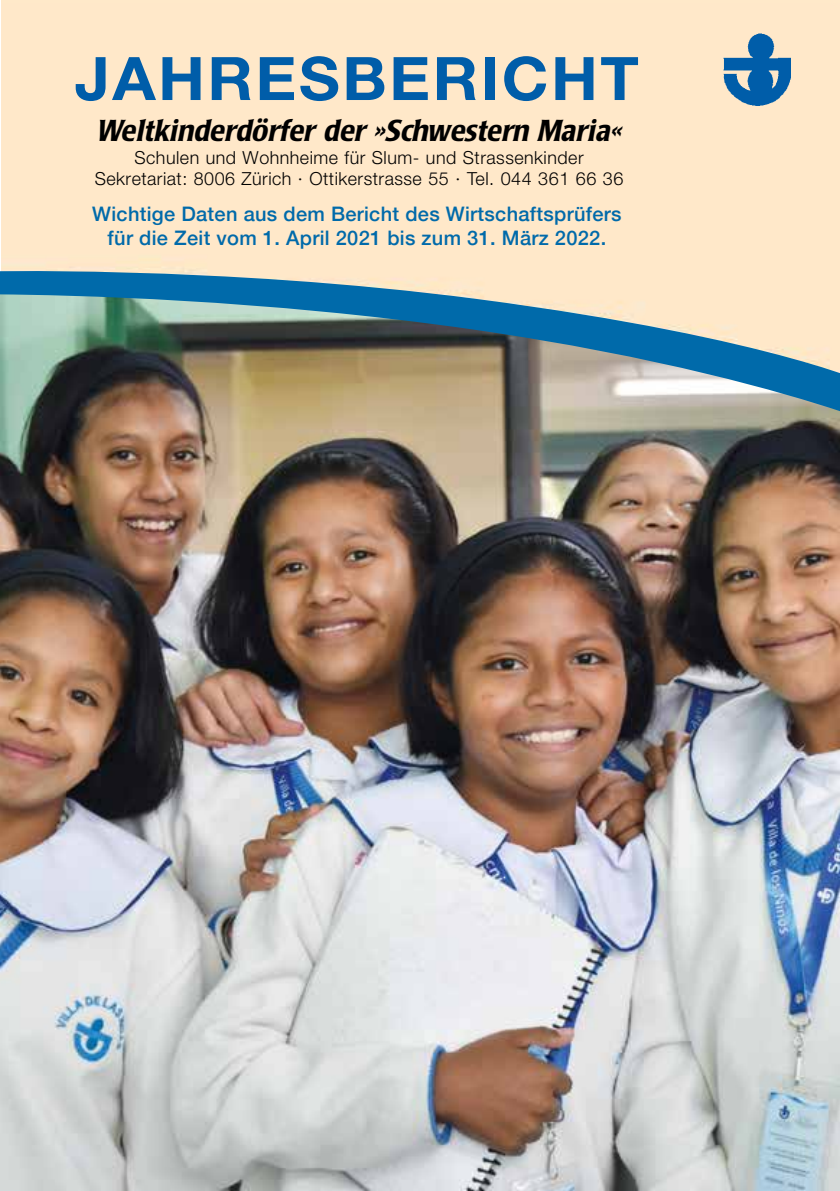
<style>
.page{position:relative;width:840px;height:1191px;background:#fff}
.page>*{position:absolute;margin:0;border:0;box-sizing:border-box;transform-origin:0 0}
.t1{font:700 60px "Helvetica Neue";letter-spacing:.04em;color:#005da9;scale:1.05 1}
.t2{font:italic 30px "Pol Con Med";letter-spacing:.02em;color:#000;scale:1.05 1}
.t3{font:500 20px/24px "Helvetica Neue";letter-spacing:.015em;color:#006aaa;text-align:center}
.t4{font:300 18px/21.2px "Helvetica Neue";letter-spacing:.03em;color:#000;text-align:center}
</style>
<div class="page">
<div style="left:1px;top:2px;width:838px;height:263px;background:#ffe8c9"></div>
<img style="left:722px;top:34px;width:68px;height:72px">
<svg style="left:0;top:265px;width:839px;height:29px;fill:#ffe8c9"></svg>
<img style="left:0;top:294px;width:839px;height:897px">
<h1 class="t1" style="left:75px;top:41px;width:538px">JAHRESBERICHT</h1>
<h2 class="t2" style="left:97px;top:114px;width:505px">Weltkinderdörfer der »Schwestern Maria«</h2>
<p class="t4" style="left:95px;top:146px;width:530px">Schulen und Wohnheime für Slum- und Strassenkinder<br>Sekretariat: 8006 Zürich · Ottikerstrasse 55 · Tel. 044 361 66 36</p>
<p class="t3" style="left:92px;top:200px;width:530px">Wichtige Daten aus dem Bericht des Wirtschaftsprüfers für die Zeit vom 1. April 2021 bis zum 31. März 2022.</p>
</div>
